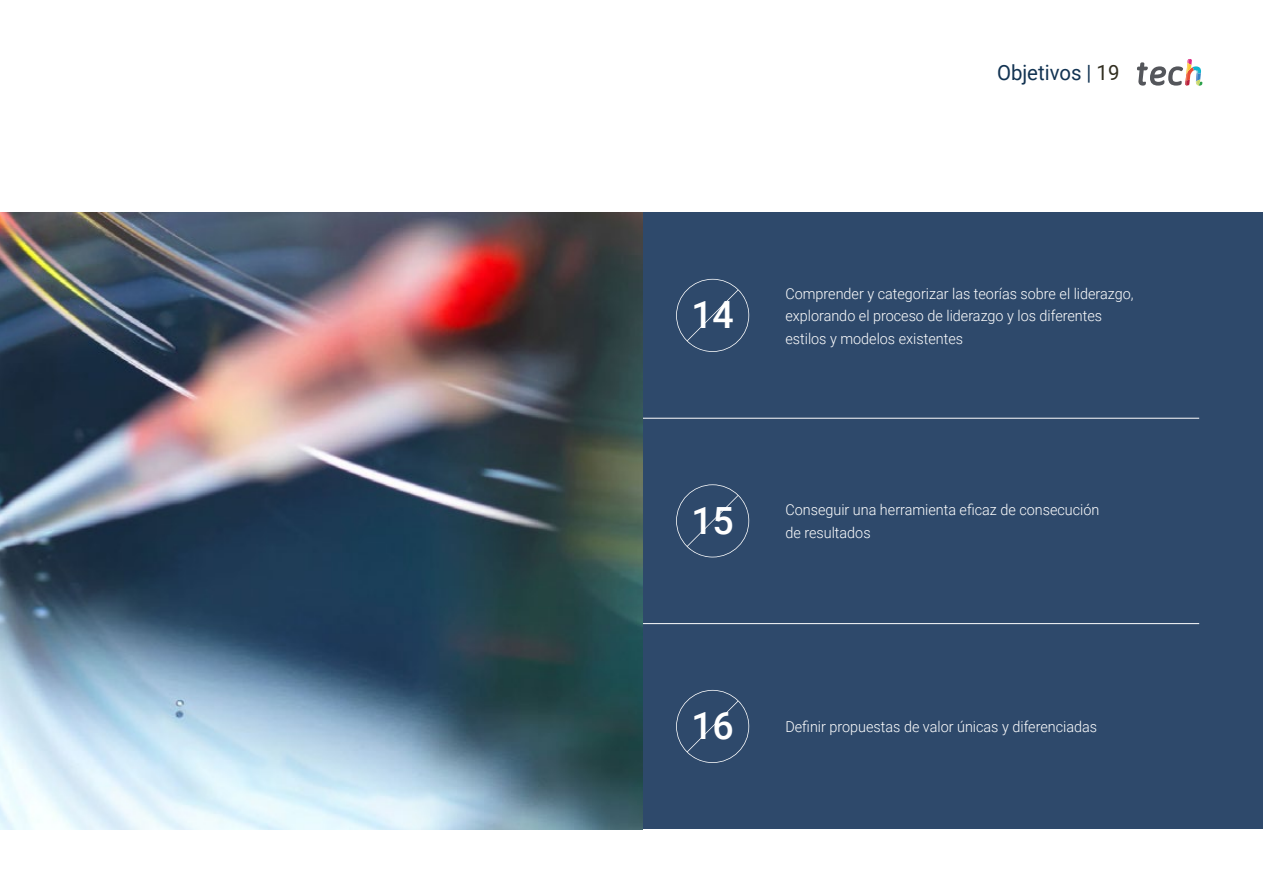
<style>
.page{position:relative;width:1263px;height:893px;background:#fff}
.page>*{position:absolute;margin:0;border:0;box-sizing:border-box;transform-origin:0 0}
.t1{font:500 37.5px "Roboto";color:#fff}
.t2{font:21px "Roboto";color:#123352}
.t3{font:300 15px/22.5px "Roboto";color:#fff;scale:.96 1}
.s1{color:#312e20}
</style>
<div class="page">
<div style="left:642px;top:213px;width:621px;height:616px;background:#2e496b"></div>
<svg style="left:676px;top:279px;width:73px;height:73px"></svg>
<svg style="left:676px;top:484px;width:73px;height:73px"></svg>
<svg style="left:676px;top:690px;width:73px;height:73px"></svg>
<hr style="left:0;top:418px;width:1199px;height:1px;background:#fff">
<hr style="left:0;top:623px;width:1199px;height:1px;background:#fff">
<img style="left:0;top:213px;width:642px;height:616px">
<svg style="left:1137px;top:59px;width:65px;height:27px"></svg>
<h2 class="t2" style="left:997px;top:57px;width:124px">Objetivos | <span class="s1">19</span></h2>
<h1 class="t1" style="left:691px;top:288px;width:44px">14</h1>
<p class="t3" style="left:785px;top:281px;width:364px">Comprender y categorizar las teorías sobre el liderazgo, explorando el proceso de liderazgo y los diferentes estilos y modelos existentes</p>
<h1 class="t1" style="left:691px;top:494px;width:44px">15</h1>
<p class="t3" style="left:785px;top:498px;width:329px">Conseguir una herramienta eficaz de consecución de resultados</p>
<h1 class="t1" style="left:691px;top:699px;width:44px">16</h1>
<p class="t3" style="left:785px;top:715px;width:326px">Definir propuestas de valor únicas y diferenciadas</p>
</div>
